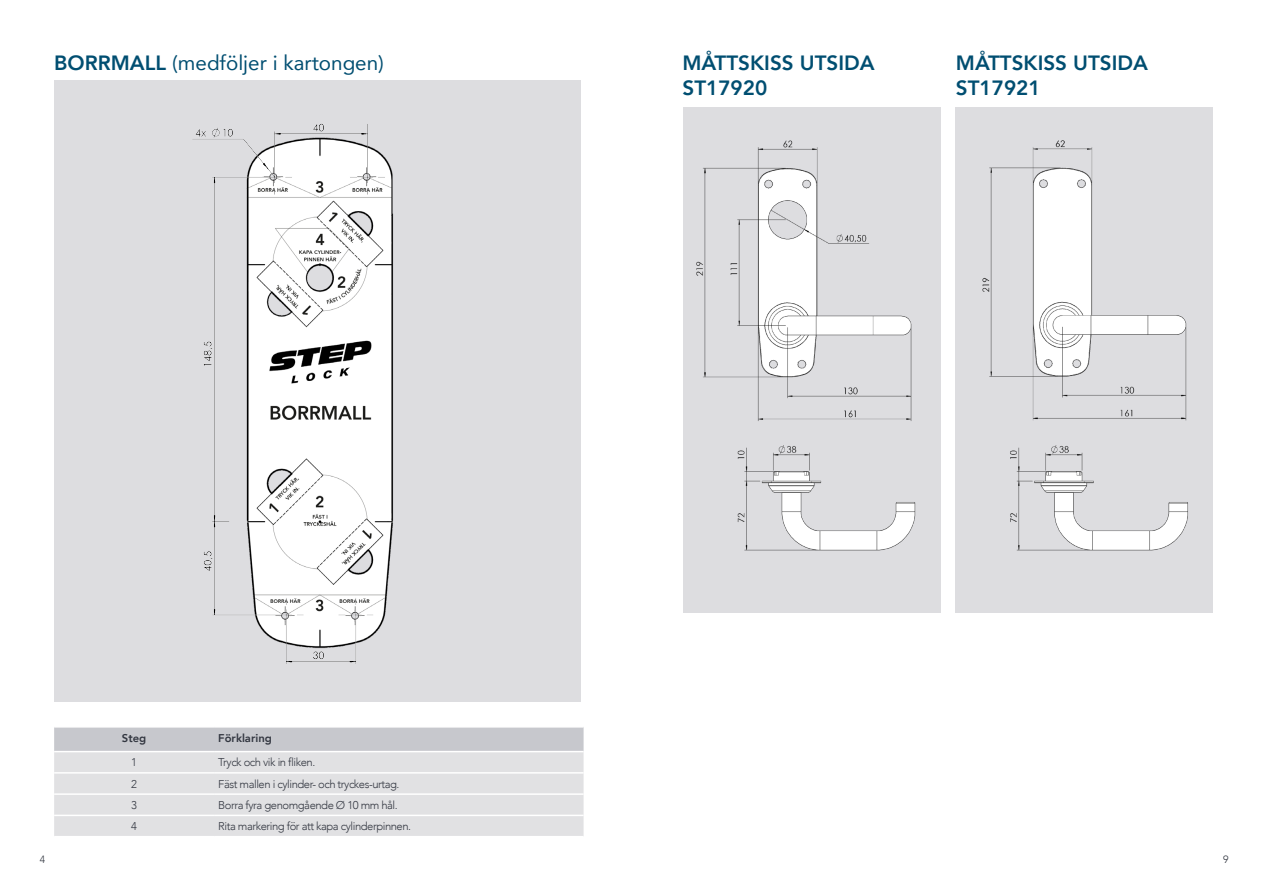
<style>
.page{position:relative;width:1263px;height:893px;background:#fff}
.page>*{position:absolute;margin:0;border:0;box-sizing:border-box;transform-origin:0 0}
.t1{font:800 20.7px/25.2px "Avenir LT Com";color:#004e71}
.t2{font:20.7px "Avenir LT Com";color:#004e71}
.Tabell_bröd{font:300 11.25px "Avenir LT Com";letter-spacing:-.04em;color:#323640}
.Tabell_rubrik{font:800 11.25px "Avenir LT Com";color:#323640}
.t3{font:300 10.5px "Avenir LT Com";color:#323640}
.s1{font-weight:800}
</style>
<div class="page">
<div style="left:54px;top:80px;width:527px;height:622px;background:#dddde0"></div>
<svg style="left:54px;top:728px;width:530px;height:108px;background:#dbdbde"></svg>
<hr style="left:54px;top:751px;width:160px;height:1px;background:#fff">
<hr style="left:214px;top:751px;width:370px;height:1px;background:#fff">
<hr style="left:54px;top:772px;width:160px;height:2px;background:#fff">
<hr style="left:54px;top:793px;width:160px;height:2px;background:#fff">
<hr style="left:54px;top:815px;width:160px;height:1px;background:#fff">
<hr style="left:214px;top:772px;width:370px;height:2px;background:#fff">
<hr style="left:214px;top:793px;width:370px;height:2px;background:#fff">
<hr style="left:214px;top:815px;width:370px;height:1px;background:#fff">
<div style="left:684px;top:107px;width:257px;height:505px;background:#dddde0"></div>
<img style="left:683px;top:107px;width:273px;height:325px">
<div style="left:956px;top:107px;width:257px;height:505px;background:#dddde0"></div>
<img style="left:916px;top:131px;width:272px;height:452px">
<img style="left:192px;top:123px;width:201px;height:541px">
<img style="left:683px;top:438px;width:264px;height:145px">
<p class="t2" style="left:54px;top:50px;width:331px"><span class="s1">BORRMALL</span> (medföljer i kartongen)</p>
<p class="Tabell_rubrik" style="left:122px;top:731px;width:26px">Steg</p>
<p class="Tabell_rubrik" style="left:218px;top:731px;width:55px">Förklaring</p>
<p class="Tabell_bröd" style="left:131px;top:756px;width:7px">1</p>
<p class="Tabell_bröd" style="left:218px;top:756px;width:99px">Tryck och vik in fliken.</p>
<p class="Tabell_bröd" style="left:131px;top:777px;width:7px">2</p>
<p class="Tabell_bröd" style="left:218px;top:777px;width:183px">Fäst mallen i cylinder- och tryckes-urtag.</p>
<p class="Tabell_bröd" style="left:131px;top:798px;width:7px">3</p>
<p class="Tabell_bröd" style="left:218px;top:798px;width:181px">Borra fyra genomgående Ø 10 mm hål.</p>
<p class="Tabell_bröd" style="left:131px;top:820px;width:7px">4</p>
<p class="Tabell_bröd" style="left:218px;top:820px;width:194px">Rita markering för att kapa cylinderpinnen.</p>
<p class="t1" style="left:682px;top:50px;width:194px">MÅTTSKISS UTSIDA<br>ST17920</p>
<p class="t1" style="left:956px;top:50px;width:194px">MÅTTSKISS UTSIDA<br>ST17921</p>
<p class="t3" style="left:40px;top:853px;width:7px">4</p>
<p class="t3" style="left:1223px;top:853px;width:7px">9</p>
</div>
